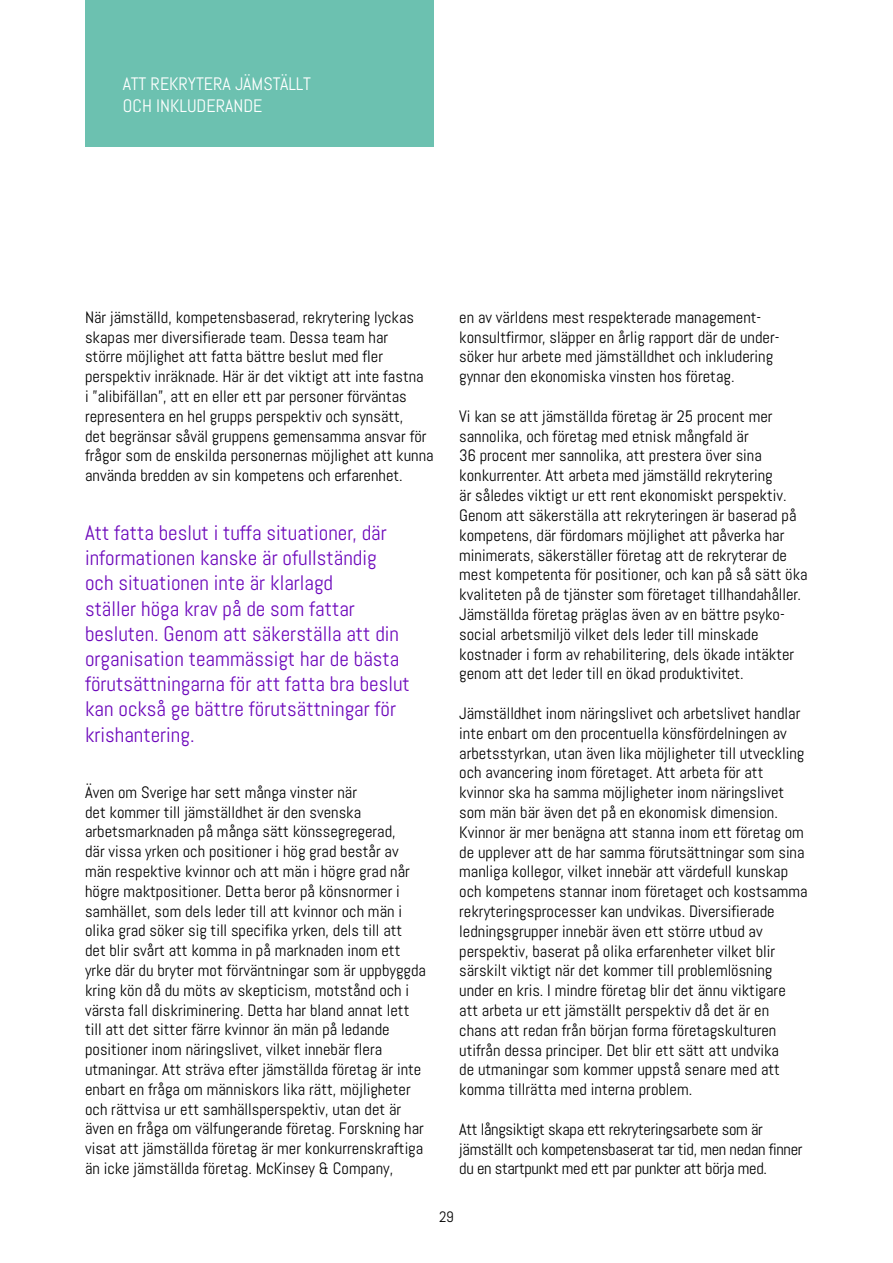
<style>
.page{position:relative;width:893px;height:1263px;background:#fff}
.page>*{position:absolute;margin:0;border:0;box-sizing:border-box;transform-origin:0 0}
.t1{font:21px/25.2px "Abel";color:#6e0abc}
.t2{font:18px/21.6px "Abel";color:#fff}
.t3{font:16.5px/19.8px "Abel";color:#000}
.t4{font:16.5px/19.8px "Abel";letter-spacing:-.02em;color:#000}
.t5{font:15px "Abel";color:#000}
</style>
<div class="page">
<div style="left:85px;top:0;width:349px;height:147px;background:#6cc1b0"></div>
<p class="t2" style="left:123px;top:73px;width:189px">ATT REKRYTERA JÄMSTÄLLT<br>OCH INKLUDERANDE</p>
<p class="t3" style="left:85px;top:307px;width:350px">När jämställd, kompetensbaserad, rekrytering lyckas skapas mer diversifierade team. Dessa team har<br>större möjlighet att fatta bättre beslut med fler perspektiv inräknade. Här är det viktigt att inte fastna<br>i ”alibifällan”, att en eller ett par personer förväntas representera en hel grupps perspektiv och synsätt,<br>det begränsar såväl gruppens gemensamma ansvar för frågor som de enskilda personernas möjlighet att kunna använda bredden av sin kompetens och erfarenhet.</p>
<p class="t1" style="left:85px;top:520px;width:326px">Att fatta beslut i tuffa situationer, där informationen kanske är ofullständig och situationen inte är klarlagd<br>ställer höga krav på de som fattar besluten. Genom att säkerställa att din organisation teammässigt har de bästa förutsättningarna för att fatta bra beslut kan också ge bättre förutsättningar för krishantering.</p>
<p class="t3" style="left:85px;top:782px;width:342px">Även om Sverige har sett många vinster när<br>det kommer till jämställdhet är den svenska arbetsmarknaden på många sätt könssegregerad,<br>där vissa yrken och positioner i hög grad består av män respektive kvinnor och att män i högre grad når högre maktpositioner. Detta beror på könsnormer i samhället, som dels leder till att kvinnor och män i olika grad söker sig till specifika yrken, dels till att det blir svårt att komma in på marknaden inom ett yrke där du bryter mot förväntningar som är uppbyggda kring kön då du möts av skepticism, motstånd och i värsta fall diskriminering. Detta har bland annat lett till att det sitter färre kvinnor än män på ledande positioner inom näringslivet, vilket innebär flera utmaningar. Att sträva efter jämställda företag är inte enbart en fråga om människors lika rätt, möjligheter och rättvisa ur ett samhällsperspektiv, utan det är även en fråga om välfungerande företag. Forskning har visat att jämställda företag är mer konkurrenskraftiga än icke jämställda företag. McKinsey &amp; Company,</p>
<p class="t3" style="left:459px;top:307px;width:320px">en av världens mest respekterade management&shy;konsultfirmor, släpper en årlig rapport där de under&shy;söker hur arbete med jämställdhet och inkludering gynnar den ekonomiska vinsten hos företag.</p>
<p class="t3" style="left:459px;top:406px;width:350px">Vi kan se att jämställda företag är 25 procent mer sannolika, och företag med etnisk mångfald är<br>36 procent mer sannolika, att prestera över sina konkurrenter. Att arbeta med jämställd rekrytering<br>är således viktigt ur ett rent ekonomiskt perspektiv.<br>Genom att säkerställa att rekryteringen är baserad på kompetens, där fördomars möjlighet att påverka har minimerats, säkerställer företag att de rekryterar de mest kompetenta för positioner, och kan på så sätt öka kvaliteten på de tjänster som företaget tillhandahåller.<br>Jämställda företag präglas även av en bättre psyko&shy;social arbetsmiljö vilket dels leder till minskade kostnader i form av rehabilitering, dels ökade intäkter genom att det leder till en ökad produktivitet.</p>
<p class="t3" style="left:459px;top:703px;width:350px">Jämställdhet inom näringslivet och arbetslivet handlar inte enbart om den procentuella könsfördelningen av arbetsstyrkan, utan även lika möjligheter till utveckling och avancering inom företaget. Att arbeta för att kvinnor ska ha samma möjligheter inom näringslivet som män bär även det på en ekonomisk dimension.<br>Kvinnor är mer benägna att stanna inom ett företag om de upplever att de har samma förutsättningar som sina manliga kollegor, vilket innebär att värdefull kunskap och kompetens stannar inom företaget och kostsamma rekryteringsprocesser kan undvikas. Diversifierade ledningsgrupper innebär även ett större utbud av perspektiv, baserat på olika erfarenheter vilket blir särskilt viktigt när det kommer till problemlösning under en kris. I mindre företag blir det ännu viktigare att arbeta ur ett jämställt perspektiv då det är en chans att redan från början forma företagskulturen utifrån dessa principer. Det blir ett sätt att undvika<br>de utmaningar som kommer uppstå senare med att komma tillrätta med interna problem.</p>
<p class="t4" style="left:459px;top:1119px;width:345px">Att långsiktigt skapa ett rekryteringsarbete som är jämställt och kompetensbaserat tar tid, men nedan finner du en startpunkt med ett par punkter att börja med.</p>
<p class="t5" style="left:439px;top:1208px;width:16px">29</p>
</div>
